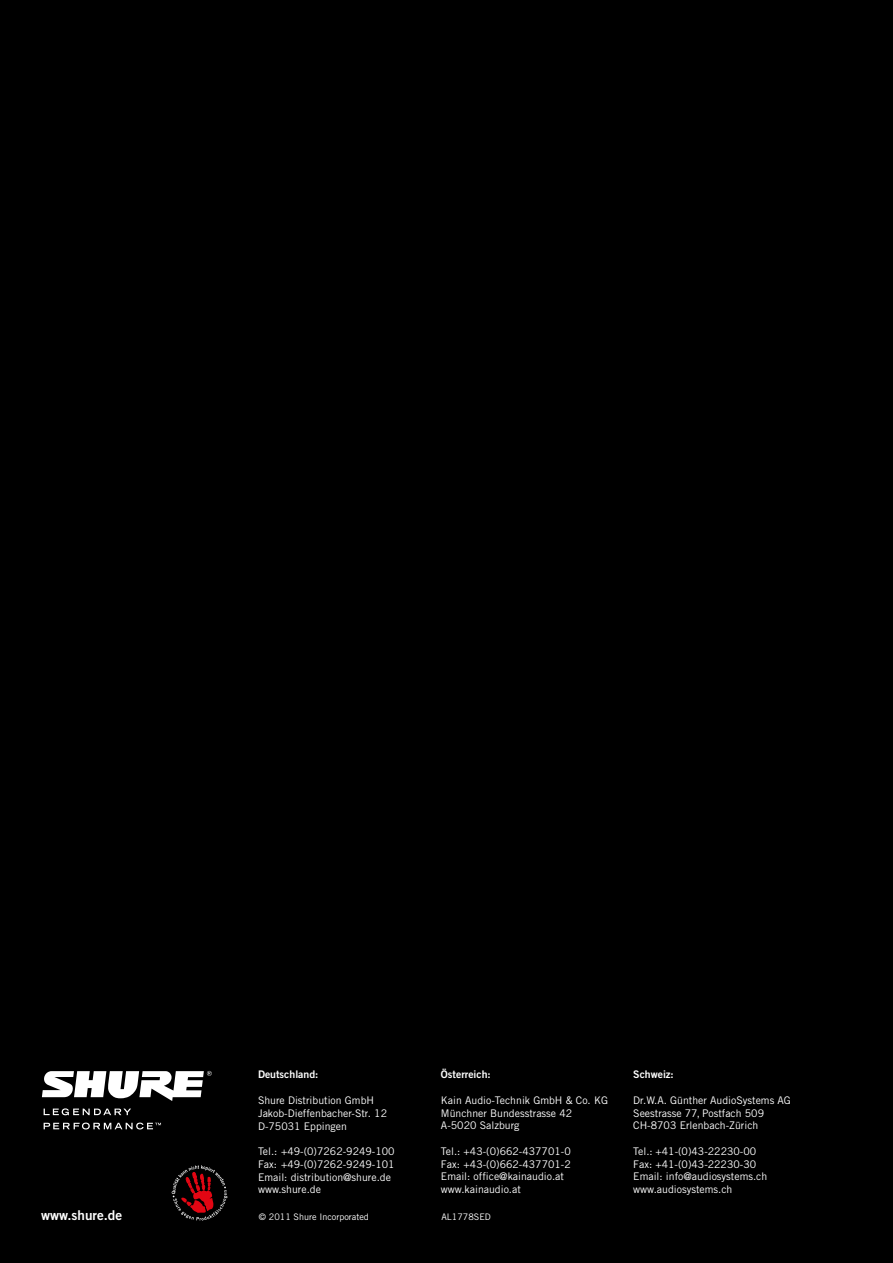
<style>
.page{position:relative;width:893px;height:1263px;background:#000}
.page>*{position:absolute;margin:0;border:0;box-sizing:border-box;transform-origin:0 0}
.t1{font:13.5px "Trade Gothic Bold Two";color:#fff}
.t2{font:10.5px/12.8px "Trade Gothic";color:#fff}
.t3{font:10.5px "Trade Gothic Bold Two";color:#fff}
.t4{font:9px "Trade Gothic";color:#fff}
</style>
<div class="page">
<svg style="left:42px;top:1071px;width:170px;height:30px"></svg>
<svg style="left:44px;top:1108px;width:87px;height:7px"></svg>
<svg style="left:44px;top:1122px;width:117px;height:7px"></svg>
<svg style="left:172px;top:1165px;width:55px;height:55px"></svg>
<p class="t3" style="left:258px;top:1068px;width:62px">Deutschland:</p>
<p class="t2" style="left:258px;top:1094px;width:131px">Shure Distribution GmbH<br>Jakob-Dieffenbacher-Str. 12<br>D-75031 Eppingen</p>
<p class="t2" style="left:258px;top:1145px;width:138px">Tel.: +49-(0)7262-9249-100<br>Fax: +49-(0)7262-9249-101<br>Email: distribution@shure.de www.shure.de</p>
<p class="t3" style="left:441px;top:1068px;width:51px">Österreich:</p>
<p class="t2" style="left:441px;top:1094px;width:169px">Kain Audio-Technik GmbH &amp; Co. KG<br>Münchner Bundesstrasse 42<br>A-5020 Salzburg</p>
<p class="t2" style="left:441px;top:1145px;width:131px">Tel.: +43-(0)662-437701-0<br>Fax: +43-(0)662-437701-2<br>Email: office@kainaudio.at www.kainaudio.at</p>
<p class="t1" style="left:41px;top:1207px;width:83px">www.shure.de</p>
<p class="t4" style="left:259px;top:1212px;width:111px">© 2011 Shure Incorporated</p>
<p class="t4" style="left:441px;top:1212px;width:51px">AL1778SED</p>
<p class="t3" style="left:633px;top:1068px;width:42px">Schweiz:</p>
<p class="t2" style="left:633px;top:1094px;width:159px">Dr.W.A. Günther AudioSystems AG<br>Seestrasse 77, Postfach 509<br>CH-8703 Erlenbach-Zürich</p>
<p class="t2" style="left:633px;top:1145px;width:136px">Tel.: +41-(0)43-22230-00<br>Fax: +41-(0)43-22230-30<br>Email: info@audiosystems.ch www.audiosystems.ch</p>
</div>
